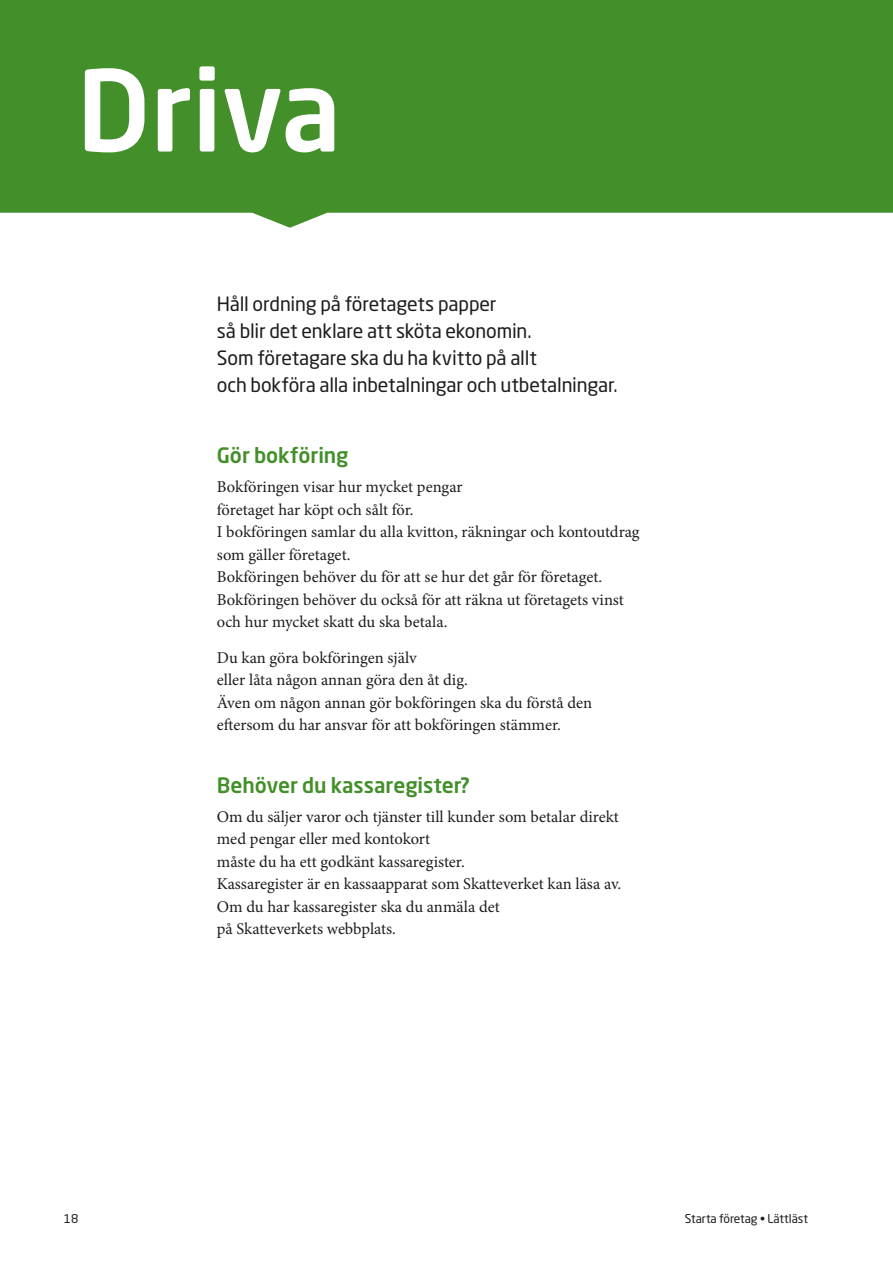
<style>
.page{position:relative;width:893px;height:1263px;background:#fff}
.page>*{position:absolute;margin:0;border:0;box-sizing:border-box;transform-origin:0 0}
.t1{font:500 111px "Neo Sans Pro";color:#fff}
.t2{font:500 21px "Neo Sans Pro";letter-spacing:-.005em;color:#438f29}
.t3{font:19.5px/27px "Neo Sans Pro";letter-spacing:-.01em;color:#1d1d1b}
.t4{font:16.5px/22.5px "Minion Pro";letter-spacing:-.005em;color:#1d1d1b}
.t5{font:12px "Neo Sans Pro";color:#1d1d1b}
</style>
<div class="page">
<div style="left:0;top:0;width:893px;height:228px;background:#438f29"></div>
<p class="t1" style="left:77px;top:41px;width:266px">Driva</p>
<p class="t3" style="left:217px;top:290px;width:402px">Håll ordning på företagets papper<br>så blir det enklare att sköta ekonomin.<br>Som företagare ska du ha kvitto på allt<br>och bokföra alla inbetalningar och utbetalningar.</p>
<h2 class="t2" style="left:217px;top:442px;width:133px">Gör bokföring</h2>
<p class="t4" style="left:217px;top:476px;width:424px">Bokföringen visar hur mycket pengar<br>företaget har köpt och sålt för.<br>I bokföringen samlar du alla kvitton, räkningar och kontoutdrag som gäller företaget.<br>Bokföringen behöver du för att se hur det går för företaget.<br>Bokföringen behöver du också för att räkna ut företagets vinst och hur mycket skatt du ska betala.</p>
<p class="t4" style="left:217px;top:646px;width:377px">Du kan göra bokföringen själv<br>eller låta någon annan göra den åt dig.<br>Även om någon annan gör bokföringen ska du förstå den efersom du har ansvar för att bokföringen stämmer.</p>
<h2 class="t2" style="left:217px;top:772px;width:254px">Behöver du kassaregister?</h2>
<p class="t4" style="left:217px;top:805px;width:406px">Om du säljer varor och tjänster till kunder som betalar direkt med pengar eller med kontokort<br>måste du ha ett godkänt kassaregister.<br>Kassaregister är en kassaapparat som Skatteverket kan läsa av.<br>Om du har kassaregister ska du anmäla det<br>på Skatteverkets webbplats.</p>
<p class="t5" style="left:64px;top:1211px;width:16px">18</p>
<p class="t5" style="left:685px;top:1211px;width:125px">Starta företag • Lättläst</p>
</div>
